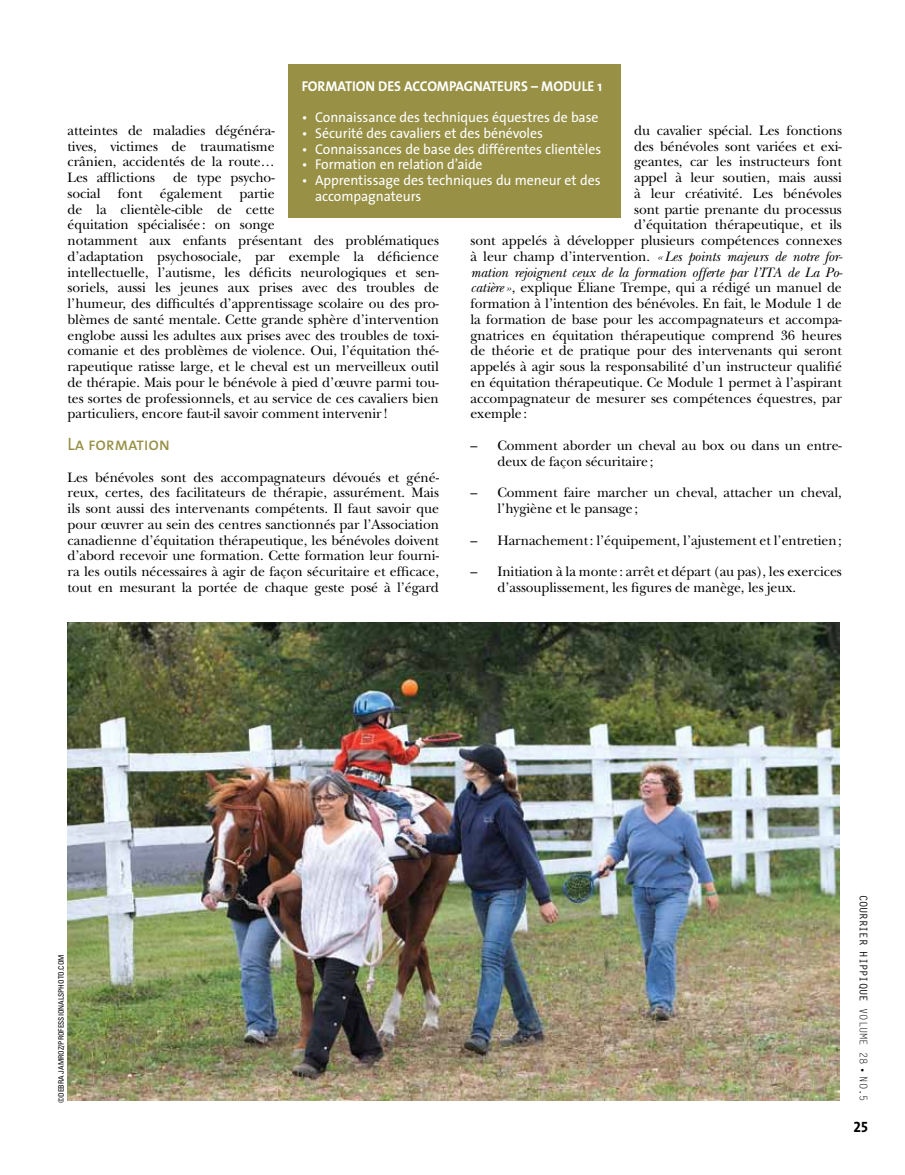
<style>
.page{position:relative;width:905px;height:1175px;background:#fff}
.page>*{position:absolute;margin:0;border:0;box-sizing:border-box;transform-origin:0 0}
.t1{font:18px "The Sans Caps";letter-spacing:-.015em;color:#979045}
.t2{font:15px "The Sans Bold Caps";color:#000}
.t3{font:14.25px/15.8px "New Baskerville";letter-spacing:-.005em;color:#000}
.t4{font:14.25px/15.8px "The Sans";letter-spacing:-.005em;color:#fff}
.t5{font:italic 14.25px "New Baskerville";letter-spacing:-.005em;color:#000}
.t6{font:700 14.25px "The Sans";letter-spacing:-.005em;color:#fff}
.t7{font:700 10.5px "Letter Gothic Std";color:#000}
.t8{font:condensed 7.5px "Univers";letter-spacing:-.005em;color:#000}
.s1{font-style:normal}
.s2{font-style:italic}
.s3{font-weight:400}
</style>
<div class="page">
<img style="left:68px;top:622px;width:771px;height:478px">
<div style="left:288px;top:64px;width:332px;height:154px;background:#979045"></div>
<p class="t6" style="left:302px;top:77px;width:302px">FORMATION DES ACCOMPAGNATEURS – MODULE 1</p>
<p class="t4" style="left:302px;top:110px;width:298px">• Connaissance des techniques équestres de base</p>
<p class="t4" style="left:302px;top:125px;width:243px">• Sécurité des cavaliers et des bénévoles</p>
<p class="t4" style="left:302px;top:141px;width:301px">• Connaissances de base des différentes clientèles</p>
<p class="t4" style="left:302px;top:157px;width:182px">• Formation en relation d’aide</p>
<p class="t4" style="left:315px;top:173px;width:287px;text-indent:-14px">• Apprentissage des techniques du meneur et des accompagnateurs</p>
<p class="t3" style="left:634px;top:122px;width:209px">du cavalier spécial. Les fonctions</p>
<p class="t3" style="left:634px;top:138px;width:209px">des bénévoles sont variées et exi-</p>
<p class="t3" style="left:634px;top:154px;width:209px">geantes, car les instructeurs font</p>
<p class="t3" style="left:634px;top:170px;width:209px">appel à leur soutien, mais aussi</p>
<p class="t3" style="left:634px;top:185px;width:209px">à leur créativité. Les bénévoles</p>
<p class="t3" style="left:634px;top:201px;width:209px">sont partie prenante du processus</p>
<p class="t3" style="left:634px;top:217px;width:209px">d’équitation thérapeutique, et ils</p>
<p class="t3" style="left:470px;top:233px;width:373px">sont appelés à développer plusieurs compétences connexes</p>
<p class="t5" style="left:470px;top:248px;width:374px"><span class="s1">à leur champ d’intervention.</span> « Les points majeurs de notre for-</p>
<p class="t5" style="left:470px;top:264px;width:373px">mation rejoignent ceux de la formation offerte par l’ITA de La Po-</p>
<p class="t3" style="left:470px;top:280px;width:373px"><span class="s2">catière »</span>, explique Éliane Trempe, qui a rédigé un manuel de</p>
<p class="t3" style="left:470px;top:296px;width:373px">formation à l’intention des bénévoles. En fait, le Module 1 de</p>
<p class="t3" style="left:470px;top:311px;width:373px">la formation de base pour les accompagnateurs et accompa-</p>
<p class="t3" style="left:470px;top:327px;width:373px">gnatrices en équitation thérapeutique comprend 36 heures</p>
<p class="t3" style="left:470px;top:343px;width:373px">de théorie et de pratique pour des intervenants qui seront</p>
<p class="t3" style="left:470px;top:359px;width:373px">appelés à agir sous la responsabilité d’un instructeur qualifié</p>
<p class="t3" style="left:470px;top:374px;width:373px">en équitation thérapeutique. Ce Module 1 permet à l’aspirant</p>
<p class="t3" style="left:470px;top:390px;width:373px">accompagnateur de mesurer ses compétences équestres, par</p>
<p class="t3" style="left:470px;top:406px;width:58px">exemple:</p>
<p class="t3" style="left:497px;top:437px;width:346px;text-indent:-27px">– Comment aborder un cheval au box ou dans un entre&shy;deux de façon sécuritaire;</p>
<p class="t3" style="left:497px;top:485px;width:346px;text-indent:-27px">– Comment faire marcher un cheval, attacher un cheval, l’hygiène et le pansage;</p>
<p class="t3" style="left:470px;top:532px;width:373px">– Harnachement: l’équipement, l’ajustement et l’entretien;</p>
<p class="t3" style="left:497px;top:563px;width:346px;text-indent:-27px">– Initiation à la monte: arrêt et départ (au pas), les exercices d’assouplissement, les figures de manège, les jeux.</p>
<p class="t3" style="left:67px;top:122px;width:373px">atteintes de maladies dégénéra-<br>tives, victimes de traumatisme<br>crânien, accidentés de la route…<br>Les afflictions de type psycho-<br>social font également partie<br>de la clientèle-cible de cette<br>équitation spécialisée: on songe<br>notamment aux enfants présentant des problématiques d’adaptation psychosociale, par exemple la déficience intellectuelle, l’autisme, les déficits neurologiques et sen&shy;soriels, aussi les jeunes aux prises avec des troubles de l’humeur, des difficultés d’apprentissage scolaire ou des pro&shy;blèmes de santé mentale. Cette grande sphère d’intervention englobe aussi les adultes aux prises avec des troubles de toxi&shy;comanie et des problèmes de violence. Oui, l’équitation thé&shy;rapeutique ratisse large, et le cheval est un merveilleux outil de thérapie. Mais pour le bénévole à pied d’œuvre parmi tou&shy;tes sortes de professionnels, et au service de ces cavaliers bien particuliers, encore faut-il savoir comment intervenir !</p>
<p class="t1" style="left:68px;top:429px;width:104px">La formation</p>
<p class="t3" style="left:68px;top:469px;width:373px;text-align:justify">Les bénévoles sont des accompagnateurs dévoués et géné&shy;reux, certes, des facilitateurs de thérapie, assurément. Mais ils sont aussi des intervenants compétents. Il faut savoir que pour œuvrer au sein des centres sanctionnés par l’Association canadienne d’équitation thérapeutique, les bénévoles doivent d’abord recevoir une formation. Cette formation leur fourni&shy;ra les outils nécessaires à agir de façon sécuritaire et efficace, tout en mesurant la portée de chaque geste posé à l’égard</p>
<p class="t8" style="left:56px;top:1102px;width:150px;rotate:-90deg">©Debra Jamroz/professionalsphoto.com</p>
<p class="t7" style="left:869px;top:894px;width:208px;rotate:90deg">Courrier H ippique <span class="s3">Volume 28 • no.5</span></p>
<p class="t2" style="left:853px;top:1114px;width:16px">25</p>
</div>
